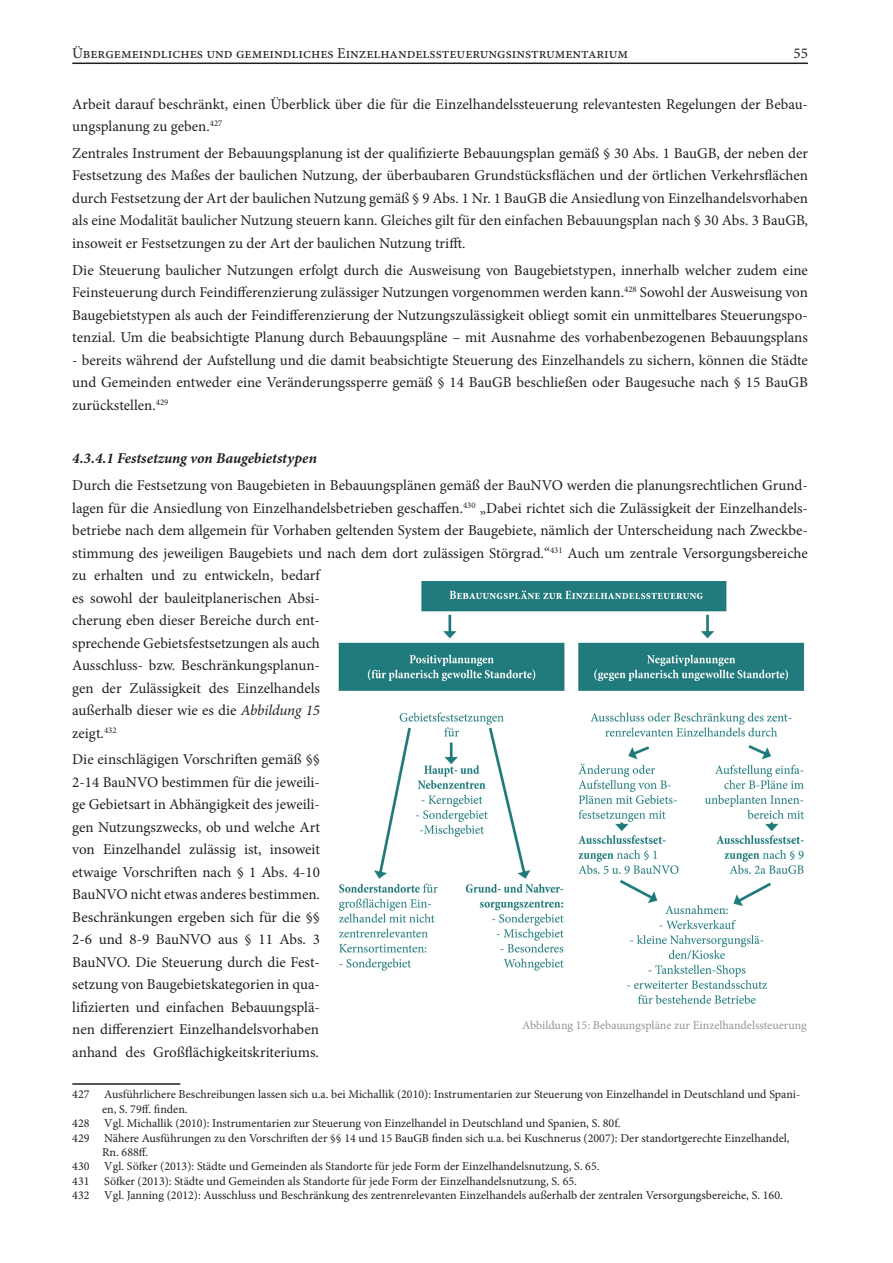
<style>
.page{position:relative;width:893px;height:1263px;background:#fff}
.page>*{position:absolute;margin:0;border:0;box-sizing:border-box;transform-origin:0 0}
.Fußnoten_3{font:15px/22.5px "Minion Pro";color:#231f20;text-align:justify}
.Heading_4{font:italic 700 15px "Minion Pro";color:#231f20}
.Fußnoten_3-2{font:12px/14.4px "Minion Pro";color:#231f20}
.t1{font:12px "Minion Pro";letter-spacing:-.005em;color:#939598}
.s1{font-style:italic}
</style>
<div class="page">
<hr style="left:72px;top:63px;width:736px;height:1px;background:#231f20">
<hr style="left:72px;top:1083px;width:108px;height:2px;background:#231f20">
<img style="left:338px;top:581px;width:467px;height:423px">
<p class="Fußnoten_3" style="left:72px;top:42px;width:557px">Übergemeindliches und gemeindliches Einzelhandelssteuerungsinstrumentarium</p>
<p class="Fußnoten_3" style="left:793px;top:42px;width:16px">55</p>
<p class="Fußnoten_3" style="left:72px;top:93px;width:737px">Arbeit darauf beschränkt, einen Überblick über die für die Einzelhandelssteuerung relevantesten Regelungen der Bebau&shy;ungsplanung zu geben.<sup>427</sup></p>
<p class="Fußnoten_3" style="left:72px;top:142px;width:737px">Zentrales Instrument der Bebauungsplanung ist der qualifizierte Bebauungsplan gemäß § 30 Abs. 1 BauGB, der neben der Festsetzung des Maßes der baulichen Nutzung, der überbaubaren Grundstücksflächen und der örtlichen Verkehrsflächen durch Festsetzung der Art der baulichen Nutzung gemäß § 9 Abs. 1 Nr. 1 BauGB die Ansiedlung von Einzelhandelsvorhaben als eine Modalität baulicher Nutzung steuern kann. Gleiches gilt für den einfachen Bebauungsplan nach § 30 Abs. 3 BauGB, insoweit er Festsetzungen zu der Art der baulichen Nutzung trifft.</p>
<p class="Fußnoten_3" style="left:72px;top:259px;width:737px">Die Steuerung baulicher Nutzungen erfolgt durch die Ausweisung von Baugebietstypen, innerhalb welcher zudem eine Feinsteuerung durch Feindifferenzierung zulässiger Nutzungen vorgenommen werden kann.<sup>428</sup> Sowohl der Ausweisung von Baugebietstypen als auch der Feindifferenzierung der Nutzungszulässigkeit obliegt somit ein unmittelbares Steuerungspo&shy;tenzial. Um die beabsichtigte Planung durch Bebauungspläne – mit Ausnahme des vorhabenbezogenen Bebauungsplans</p>
<p class="Fußnoten_3" style="left:72px;top:349px;width:737px">- bereits während der Aufstellung und die damit beabsichtigte Steuerung des Einzelhandels zu sichern, können die Städte und Gemeinden entweder eine Veränderungssperre gemäß § 14 BauGB beschließen oder Baugesuche nach § 15 BauGB zurückstellen.<sup>429</sup></p>
<p class="Heading_4" style="left:72px;top:448px;width:246px">4.3.4.1 Festsetzung von Baugebietstypen</p>
<p class="Fußnoten_3" style="left:72px;top:474px;width:737px;text-align:left">Durch die Festsetzung von Baugebieten in Bebauungsplänen gemäß der BauNVO werden die planungsrechtlichen Grund&shy;lagen für die Ansiedlung von Einzelhandelsbetrieben geschaffen.<sup>430</sup> „Dabei richtet sich die Zulässigkeit der Einzelhandels&shy;betriebe nach dem allgemein für Vorhaben geltenden System der Baugebiete, nämlich der Unterscheidung nach Zweckbe&shy;stimmung des jeweiligen Baugebiets und nach dem dort zulässigen Störgrad.“<sup>431</sup> Auch um zentrale Versorgungsbereiche zu erhalten und zu entwickeln, bedarf<br>es sowohl der bauleitplanerischen Absi-<br>cherung eben dieser Bereiche durch ent-<br>sprechende Gebietsfestsetzungen als auch<br>Ausschluss- bzw. Beschränkungsplanun-<br>gen der Zulässigkeit des Einzelhandels<br>außerhalb dieser wie es die <span class="s1">Abbildung 15<br></span>zeigt.<sup>432</sup></p>
<p class="Fußnoten_3" style="left:72px;top:748px;width:249px">Die einschlägigen Vorschriften gemäß §§ 2-14 BauNVO bestimmen für die jeweili&shy;ge Gebietsart in Abhängigkeit des jeweili&shy;gen Nutzungszwecks, ob und welche Art von Einzelhandel zulässig ist, insoweit etwaige Vorschriften nach § 1 Abs. 4-10<br>BauNVO nicht etwas anderes bestimmen.<br>Beschränkungen ergeben sich für die §§ 2-6 und 8-9 BauNVO aus § 11 Abs. 3<br>BauNVO. Die Steuerung durch die Fest&shy;setzung von Baugebietskategorien in qua&shy;lifizierten und einfachen Bebauungsplä&shy;nen differenziert Einzelhandelsvorhaben anhand des Großflächigkeitskriteriums.</p>
<p class="Fußnoten_3-2" style="left:102px;top:1087px;width:700px;text-indent:-30px">427 Ausführlichere Beschreibungen lassen sich u.a. bei Michallik (2010): Instrumentarien zur Steuerung von Einzelhandel in Deutschland und Spani&shy;en, S. 79ff. finden.</p>
<p class="Fußnoten_3-2" style="left:72px;top:1116px;width:550px">428 Vgl. Michallik (2010): Instrumentarien zur Steuerung von Einzelhandel in Deutschland und Spanien, S. 80f.</p>
<p class="Fußnoten_3-2" style="left:102px;top:1130px;width:689px;text-indent:-30px">429 Nähere Ausführungen zu den Vorschriften der §§ 14 und 15 BauGB finden sich u.a. bei Kuschnerus (2007): Der standortgerechte Einzelhandel,<br>Rn. 688ff.</p>
<p class="Fußnoten_3-2" style="left:72px;top:1159px;width:529px">430 Vgl. Söfker (2013): Städte und Gemeinden als Standorte für jede Form der Einzelhandelsnutzung, S. 65.</p>
<p class="Fußnoten_3-2" style="left:72px;top:1174px;width:506px">431 Söfker (2013): Städte und Gemeinden als Standorte für jede Form der Einzelhandelsnutzung, S. 65.</p>
<p class="Fußnoten_3-2" style="left:72px;top:1188px;width:712px">432 Vgl. Janning (2012): Ausschluss und Beschränkung des zentrenrelevanten Einzelhandels außerhalb der zentralen Versorgungsbereiche, S. 160.</p>
<p class="t1" style="left:522px;top:1017px;width:286px">Abbildung 15: Bebauungspläne zur Einzelhandelssteuerung</p>
</div>
